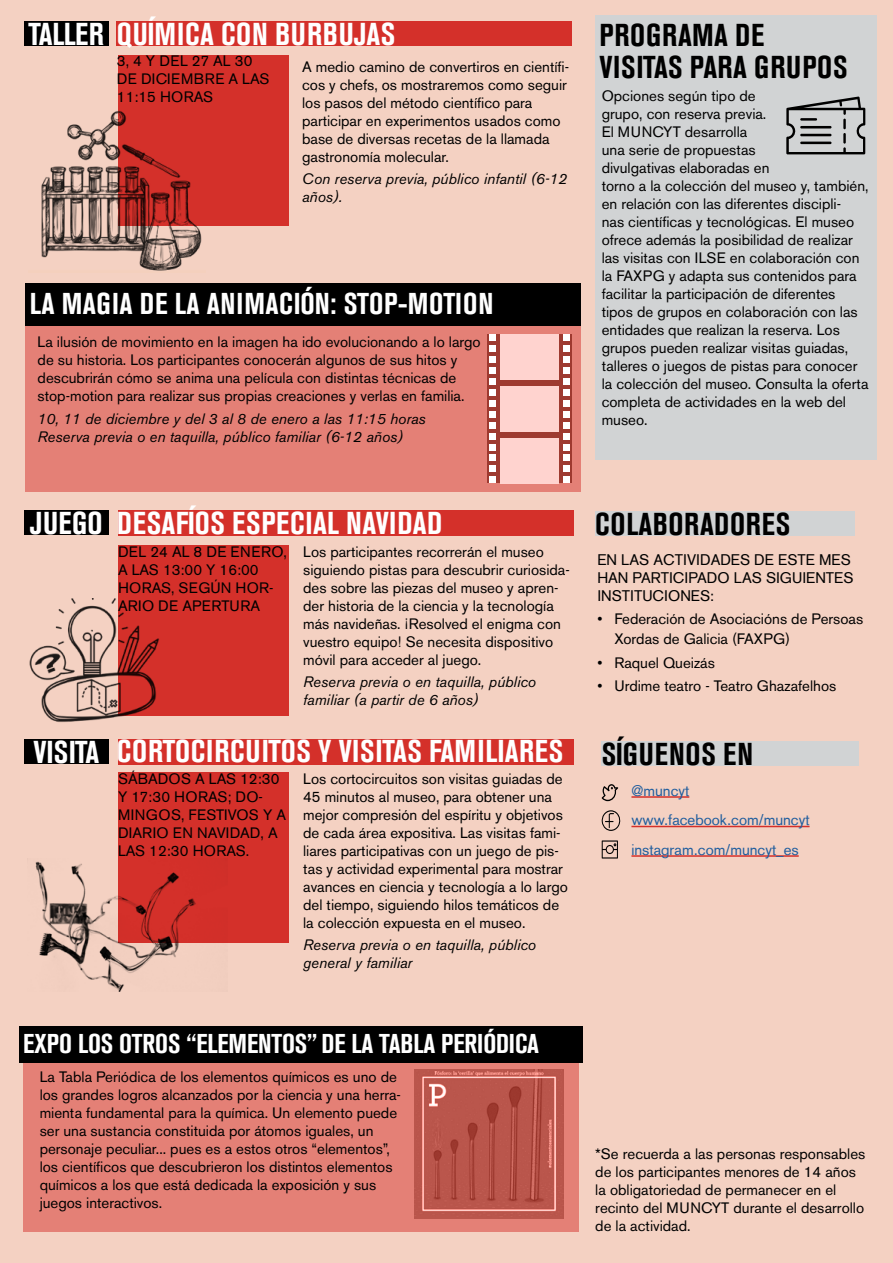
<style>
.page{position:relative;width:893px;height:1263px;background:#f4d1c2}
.page>*{position:absolute;margin:0;border:0;box-sizing:border-box;transform-origin:0 0}
.t1{font:700 condensed 31.5px "Akzidenz Grotesk BE";letter-spacing:.01em;color:#fff}
.t2{font:700 condensed 31.5px/31.5px "Akzidenz Grotesk BE";letter-spacing:.025em;color:#000}
.t3{font:700 condensed 30px "Akzidenz Grotesk BE";letter-spacing:.015em;color:#fff}
.t4{font:700 condensed 27px "Akzidenz Grotesk BQ";letter-spacing:-.005em;color:#fff}
.t5{font:15px/18px "Akzidenz Grotesk BE";color:#000}
.t6{font:italic 15px/18px "Akzidenz Grotesk BE";color:#000}
.t7{font:15px/18px "Akzidenz Grotesk BE";letter-spacing:.02em;color:#000}
.t8{font:15px/18px "Akzidenz Grotesk";color:#000}
.t9{font:15px/29.5px "Akzidenz Grotesk";color:#215e9e}
</style>
<div class="page">
<div style="left:117px;top:21px;width:455px;height:25px;background:#d4302a"></div>
<div style="left:602px;top:741px;width:257px;height:25px;background:#d1d3d4"></div>
<hr style="left:631px;top:796px;width:58px;height:2px;background:#d4302a">
<hr style="left:631px;top:826px;width:178px;height:1px;background:#d4302a">
<hr style="left:631px;top:855px;width:168px;height:2px;background:#d4302a">
<svg style="left:602px;top:784px;width:16px;height:17px"></svg>
<svg style="left:601px;top:810px;width:20px;height:21px"></svg>
<svg style="left:602px;top:840px;width:16px;height:18px"></svg>
<div style="left:595px;top:15px;width:282px;height:444px;background:#d1d3d4"></div>
<svg style="left:786px;top:97px;width:79px;height:57px"></svg>
<hr style="left:800px;top:118px;width:17px;height:3px;background:#000">
<hr style="left:800px;top:126px;width:31px;height:2px;background:#000">
<hr style="left:800px;top:134px;width:31px;height:2px;background:#000">
<hr style="left:800px;top:142px;width:31px;height:2px;background:#000">
<div style="left:118px;top:55px;width:170px;height:170px;background:#d4302a"></div>
<div style="left:118px;top:773px;width:170px;height:170px;background:#d4302a"></div>
<div style="left:118px;top:739px;width:455px;height:25px;background:#d4302a"></div>
<img style="left:35px;top:861px;width:161px;height:130px">
<div style="left:118px;top:546px;width:170px;height:170px;background:#d4302a"></div>
<img style="left:29px;top:599px;width:131px;height:123px">
<div style="left:24px;top:21px;width:85px;height:25px;background:#000"></div>
<div style="left:595px;top:511px;width:260px;height:25px;background:#d1d3d4"></div>
<div style="left:24px;top:739px;width:85px;height:25px;background:#000"></div>
<div style="left:118px;top:510px;width:455px;height:26px;background:#d4302a"></div>
<div style="left:24px;top:510px;width:85px;height:25px;background:#000"></div>
<img style="left:41px;top:110px;width:165px;height:161px">
<div style="left:26px;top:292px;width:555px;height:200px;background:#e48076"></div>
<div style="left:26px;top:283px;width:555px;height:43px;background:#000"></div>
<svg style="left:487px;top:334px;width:85px;height:149px;background:#a74c43"></svg>
<div style="left:501px;top:334px;width:58px;height:46px;background:#ffd3cf"></div>
<div style="left:501px;top:386px;width:58px;height:46px;background:#ffd3cf"></div>
<div style="left:501px;top:438px;width:58px;height:45px;background:#ffd3cf"></div>
<svg style="left:490px;top:335px;width:6px;height:6px"></svg>
<div style="left:490px;top:345px;width:6px;height:7px;background:#fff"></div>
<div style="left:490px;top:356px;width:6px;height:7px;background:#fff"></div>
<div style="left:490px;top:367px;width:6px;height:7px;background:#fff"></div>
<div style="left:490px;top:378px;width:6px;height:7px;background:#fff"></div>
<div style="left:490px;top:389px;width:6px;height:7px;background:#fff"></div>
<div style="left:490px;top:400px;width:6px;height:7px;background:#fff"></div>
<div style="left:490px;top:411px;width:6px;height:7px;background:#fff"></div>
<div style="left:490px;top:422px;width:6px;height:7px;background:#fff"></div>
<svg style="left:490px;top:433px;width:6px;height:17px"></svg>
<div style="left:490px;top:454px;width:6px;height:7px;background:#fff"></div>
<div style="left:490px;top:465px;width:6px;height:7px;background:#fff"></div>
<div style="left:490px;top:476px;width:6px;height:7px;background:#fff"></div>
<svg style="left:563px;top:335px;width:6px;height:6px"></svg>
<div style="left:563px;top:345px;width:6px;height:7px;background:#fff"></div>
<div style="left:563px;top:356px;width:6px;height:7px;background:#fff"></div>
<div style="left:563px;top:367px;width:6px;height:7px;background:#fff"></div>
<div style="left:563px;top:378px;width:6px;height:7px;background:#fff"></div>
<div style="left:563px;top:389px;width:6px;height:7px;background:#fff"></div>
<div style="left:563px;top:400px;width:6px;height:7px;background:#fff"></div>
<div style="left:563px;top:411px;width:6px;height:7px;background:#fff"></div>
<div style="left:563px;top:422px;width:6px;height:7px;background:#fff"></div>
<svg style="left:563px;top:433px;width:6px;height:17px"></svg>
<div style="left:563px;top:454px;width:6px;height:7px;background:#fff"></div>
<div style="left:563px;top:465px;width:6px;height:7px;background:#fff"></div>
<div style="left:563px;top:476px;width:6px;height:7px;background:#fff"></div>
<div style="left:23px;top:1045px;width:555px;height:187px;background:#e48076"></div>
<div style="left:19px;top:1026px;width:564px;height:36px;background:#000"></div>
<img style="left:414px;top:1069px;width:150px;height:149px">
<h1 class="t1" style="left:29px;top:16px;width:368px">TALLER QUÍMICA CON BURBUJAS</h1>
<p class="t7" style="left:117px;top:52px;width:154px">3, 4 Y DEL 27 AL 30<br>DE DICIEMBRE A LAS<br>11:15 HORAS</p>
<p class="t5" style="left:302px;top:58px;width:268px">A medio camino de convertiros en científi&shy;cos y chefs, os mostraremos como seguir los pasos del método científico para participar en experimentos usados como base de diversas recetas de la llamada gastronomía molecular.</p>
<p class="t6" style="left:302px;top:170px;width:267px">Con reserva previa, público infantil (6-12 años).</p>
<h2 class="t3" style="left:30px;top:287px;width:465px">LA MAGIA DE LA ANIMACIÓN: STOP-MOTION</h2>
<p class="t5" style="left:38px;top:333px;width:445px">La ilusión de movimiento en la imagen ha ido evolucionando a lo largo de su historia. Los participantes conocerán algunos de sus hitos y descubrirán cómo se anima una película con distintas técnicas de stop-motion para realizar sus propias creaciones y verlas en familia.</p>
<p class="t6" style="left:38px;top:409px;width:390px">10, 11 de diciembre y del 3 al 8 de enero a las 11:15 horas<br>Reserva previa o en taquilla, público familiar (6-12 años)</p>
<h1 class="t1" style="left:30px;top:505px;width:414px">JUEGO DESAFÍOS ESPECIAL NAVIDAD</h1>
<p class="t7" style="left:118px;top:543px;width:171px">DEL 24 AL 8 DE ENERO,<br>A LAS 13:00 Y 16:00<br>HORAS, SEGÚN HOR-<br>ARIO DE APERTURA</p>
<p class="t5" style="left:303px;top:543px;width:268px">Los participantes recorrerán el museo siguiendo pistas para descubrir curiosida&shy;des sobre las piezas del museo y apren&shy;der historia de la ciencia y la tecnología más navideñas. ¡Resolved el enigma con vuestro equipo! Se necesita dispositivo móvil para acceder al juego.</p>
<p class="t6" style="left:303px;top:673px;width:234px">Reserva previa o en taquilla, público familiar (a partir de 6 años)</p>
<h1 class="t1" style="left:33px;top:733px;width:531px">VISITA CORTOCIRCUITOS Y VISITAS FAMILIARES</h1>
<p class="t5" style="left:118px;top:770px;width:170px">SÁBADOS A LAS 12:30<br>Y 17:30 HORAS; DO-<br>MINGOS, FESTIVOS Y A<br>DIARIO EN NAVIDAD, A<br>LAS 12:30 HORAS.</p>
<p class="t5" style="left:303px;top:770px;width:266px">Los cortocircuitos son visitas guiadas de 45 minutos al museo, para obtener una mejor compresión del espíritu y objetivos de cada área expositiva. Las visitas fami&shy;liares participativas con un juego de pis&shy;tas y actividad experimental para mostrar avances en ciencia y tecnología a lo largo del tiempo, siguiendo hilos temáticos de la colección expuesta en el museo.</p>
<p class="t6" style="left:303px;top:936px;width:234px">Reserva previa o en taquilla, público general y familiar</p>
<h3 class="t4" style="left:23px;top:1028px;width:517px">EXPO LOS OTROS “ELEMENTOS” DE LA TABLA PERIÓDICA</h3>
<p class="t5" style="left:40px;top:1067px;width:363px">La Tabla Periódica de los elementos químicos es uno de los grandes logros alcanzados por la ciencia y una herra&shy;mienta fundamental para la química. Un elemento puede ser una sustancia constituida por átomos iguales, un personaje peculiar... pues es a estos otros “elementos”, los científicos que descubrieron los distintos elementos químicos a los que está dedicada la exposición y sus juegos interactivos.</p>
<h1 class="t2" style="left:600px;top:20px;width:249px">PROGRAMA DE<br>VISITAS PARA GRUPOS</h1>
<p class="t5" style="left:602px;top:87px;width:268px">Opciones según tipo de<br>grupo, con reserva previa.<br>El MUNCYT desarrolla<br>una serie de propuestas<br>divulgativas elaboradas en<br>torno a la colección del museo y, también, en relación con las diferentes discipli-<br>nas científicas y tecnológicas. El museo ofrece además la posibilidad de realizar las visitas con ILSE en colaboración con la FAXPG y adapta sus contenidos para facilitar la participación de diferentes tipos de grupos en colaboración con las entidades que realizan la reserva. Los grupos pueden realizar visitas guiadas, talleres o juegos de pistas para conocer la colección del museo. Consulta la oferta completa de actividades en la web del museo.</p>
<h1 class="t2" style="left:595px;top:509px;width:196px">COLABORADORES</h1>
<p class="t8" style="left:597px;top:550px;width:258px">EN LAS ACTIVIDADES DE ESTE MES<br>HAN PARTICIPADO LAS SIGUIENTES<br>INSTITUCIONES:</p>
<p class="t5" style="left:614px;top:609px;width:250px;line-height:19.5px;text-indent:-17px">• Federación de Asociacións de Persoas<br>Xordas de Galicia (FAXPG)</p>
<p class="t5" style="left:597px;top:653px;width:119px">• Raquel Queizás</p>
<p class="t5" style="left:597px;top:677px;width:240px">• Urdime teatro - Teatro Ghazafelhos</p>
<h1 class="t2" style="left:602px;top:738px;width:153px">SÍGUENOS EN</h1>
<p class="t9" style="left:631px;top:776px;width:180px">@muncyt www.facebook.com/muncyt instagram.com/muncyt_es</p>
<p class="t5" style="left:595px;top:1145px;width:272px">*Se recuerda a las personas responsables de los participantes menores de 14 años la obligatoriedad de permanecer en el recinto del MUNCYT durante el desarrollo de la actividad.</p>
</div>
